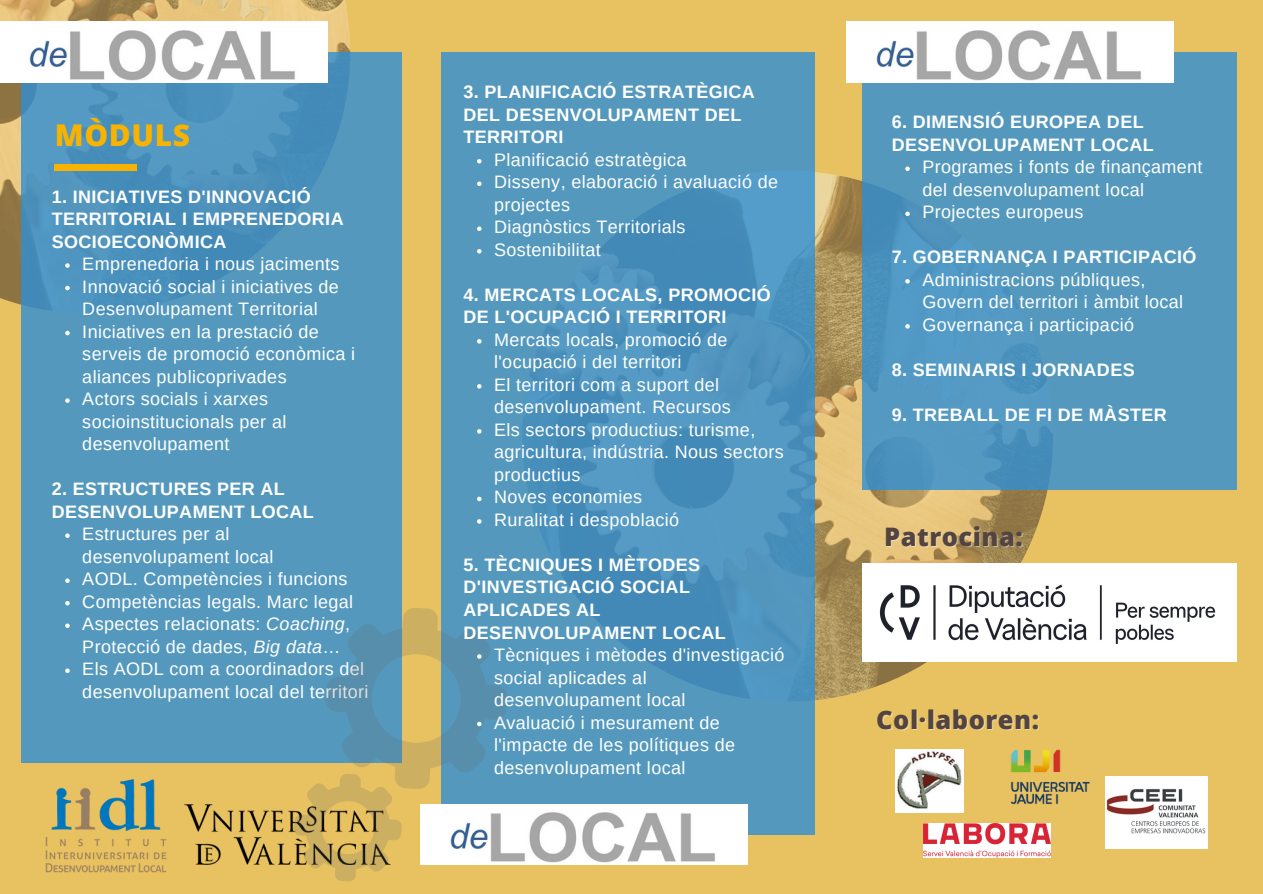
<style>
.page{position:relative;width:1263px;height:894px;background:#fff}
.page>*{position:absolute;margin:0;border:0;box-sizing:border-box;transform-origin:0 0}
.t1{font:800 30px "Open Sans";letter-spacing:.02em;color:#f8b300}
.t2{font:800 25.5px "Open Sans";letter-spacing:.02em;color:#534442}
.t3{font:18px/22.5px "Arimo";letter-spacing:.02em;color:#fff}
.t4{font:700 18px/22.5px "Arimo";letter-spacing:.02em;color:#fff}
.s1{font-style:italic}
</style>
<div class="page">
<div style="left:0;top:0;width:1263px;height:893px;background:#e8c260"></div>
<img style="left:184px;top:804px;width:98px;height:60px">
<img style="left:45px;top:779px;width:122px;height:94px">
<img style="left:522px;top:170px;width:531px;height:531px;border-radius:50%">
<img style="left:0;top:0;width:350px;height:305px">
<div style="left:21px;top:52px;width:380px;height:710px;background:linear-gradient(to bottom,#4f95be,#559abd)"></div>
<div style="left:55px;top:164px;width:82px;height:7px;background:#f8b300"></div>
<img style="left:0;top:22px;width:327px;height:61px">
<svg style="left:65px;top:263px;width:5px;height:5px"></svg>
<svg style="left:65px;top:286px;width:5px;height:4px"></svg>
<svg style="left:65px;top:331px;width:5px;height:4px"></svg>
<svg style="left:65px;top:398px;width:5px;height:5px"></svg>
<svg style="left:65px;top:533px;width:5px;height:4px"></svg>
<svg style="left:65px;top:578px;width:5px;height:4px"></svg>
<svg style="left:65px;top:600px;width:5px;height:5px"></svg>
<svg style="left:65px;top:623px;width:5px;height:4px"></svg>
<svg style="left:65px;top:668px;width:5px;height:4px"></svg>
<div style="left:863px;top:52px;width:374px;height:438px;background:#5499bd"></div>
<svg style="left:441px;top:52px;width:373px;height:782px;background:#5095bd"></svg>
<img style="left:421px;top:803px;width:327px;height:61px">
<svg style="left:282px;top:761px;width:120px;height:121px"></svg>
<svg style="left:306px;top:587px;width:221px;height:221px;fill:#5699ba"></svg>
<img style="left:1010px;top:749px;width:80px;height:56px">
<img style="left:895px;top:749px;width:69px;height:63px">
<img style="left:1105px;top:776px;width:103px;height:72px">
<img style="left:923px;top:823px;width:127px;height:34px">
<img style="left:846px;top:22px;width:328px;height:61px">
<svg style="left:477px;top:159px;width:5px;height:4px"></svg>
<svg style="left:477px;top:181px;width:5px;height:5px"></svg>
<svg style="left:477px;top:226px;width:5px;height:5px"></svg>
<svg style="left:477px;top:249px;width:5px;height:4px"></svg>
<svg style="left:477px;top:339px;width:5px;height:4px"></svg>
<svg style="left:477px;top:384px;width:5px;height:4px"></svg>
<svg style="left:477px;top:429px;width:5px;height:4px"></svg>
<svg style="left:477px;top:496px;width:5px;height:5px"></svg>
<svg style="left:477px;top:519px;width:5px;height:4px"></svg>
<svg style="left:477px;top:654px;width:5px;height:4px"></svg>
<svg style="left:477px;top:721px;width:5px;height:5px"></svg>
<svg style="left:905px;top:166px;width:5px;height:5px"></svg>
<svg style="left:905px;top:211px;width:5px;height:5px"></svg>
<svg style="left:905px;top:279px;width:5px;height:4px"></svg>
<svg style="left:905px;top:324px;width:5px;height:4px"></svg>
<img style="left:863px;top:563px;width:373px;height:98px">
<p class="t1" style="left:55px;top:114px;width:137px">MÒDULS</p>
<p class="t4" style="left:52px;top:185px;width:293px">1. INICIATIVES D'INNOVACIÓ<br>TERRITORIAL I EMPRENEDORIA<br>SOCIOECONÒMICA</p>
<p class="t3" style="left:82px;top:252px;width:259px">Emprenedoria i nous jaciments</p>
<p class="t3" style="left:82px;top:275px;width:258px">Innovació social i iniciatives de<br>Desenvolupament Territorial</p>
<p class="t3" style="left:82px;top:320px;width:274px">Iniciatives en la prestació de serveis de promoció econòmica i aliances publicoprivades</p>
<p class="t3" style="left:82px;top:387px;width:206px">Actors socials i xarxes socioinstitucionals per al desenvolupament</p>
<p class="t4" style="left:52px;top:477px;width:264px">2. ESTRUCTURES PER AL<br>DESENVOLUPAMENT LOCAL</p>
<p class="t3" style="left:82px;top:522px;width:193px">Estructures per al desenvolupament local</p>
<p class="t3" style="left:82px;top:567px;width:267px">AODL. Competències i funcions</p>
<p class="t3" style="left:82px;top:590px;width:272px">Competèncias legals. Marc legal</p>
<p class="t3" style="left:82px;top:612px;width:269px">Aspectes relacionats: <span class="s1">Coaching</span>,<br>Protecció de dades, <span class="s1">Big data</span>…</p>
<p class="t3" style="left:82px;top:657px;width:288px">Els AODL com a coordinadors del desenvolupament local del territori</p>
<p class="t4" style="left:464px;top:81px;width:293px">3. PLANIFICACIÓ ESTRATÈGICA<br>DEL DESENVOLUPAMENT DEL<br>TERRITORI</p>
<p class="t3" style="left:494px;top:148px;width:194px">Planificació estratègica</p>
<p class="t3" style="left:494px;top:171px;width:285px">Disseny, elaboració i avaluació de projectes</p>
<p class="t3" style="left:494px;top:216px;width:193px">Diagnòstics Territorials</p>
<p class="t3" style="left:494px;top:238px;width:108px">Sostenibilitat</p>
<p class="t4" style="left:464px;top:283px;width:309px">4. MERCATS LOCALS, PROMOCIÓ<br>DE L'OCUPACIÓ I TERRITORI</p>
<p class="t3" style="left:494px;top:328px;width:235px">Mercats locals, promoció de l'ocupació i del territori</p>
<p class="t3" style="left:494px;top:373px;width:238px">El territori com a suport del desenvolupament. Recursos</p>
<p class="t3" style="left:494px;top:418px;width:291px">Els sectors productius: turisme, agricultura, indústria. Nous sectors productius</p>
<p class="t3" style="left:494px;top:486px;width:150px">Noves economies</p>
<p class="t3" style="left:494px;top:508px;width:186px">Ruralitat i despoblació</p>
<p class="t4" style="left:464px;top:553px;width:264px">5. TÈCNIQUES I MÈTODES<br>D'INVESTIGACIÓ SOCIAL<br>APLICADES AL<br>DESENVOLUPAMENT LOCAL</p>
<p class="t3" style="left:494px;top:643px;width:292px">Tècniques i mètodes d'investigació social aplicades al desenvolupament local</p>
<p class="t3" style="left:494px;top:710px;width:242px">Avaluació i mesurament de l'impacte de les polítiques de desenvolupament local</p>
<p class="t4" style="left:892px;top:111px;width:264px">6. DIMENSIÓ EUROPEA DEL<br>DESENVOLUPAMENT LOCAL</p>
<p class="t3" style="left:922px;top:156px;width:282px">Programes i fonts de finançament del desenvolupament local</p>
<p class="t3" style="left:922px;top:201px;width:163px">Projectes europeus</p>
<p class="t4" style="left:892px;top:246px;width:306px">7. GOBERNANÇA I PARTICIPACIÓ</p>
<p class="t3" style="left:922px;top:268px;width:262px">Administracions públiques,<br>Govern del territori i àmbit local</p>
<p class="t3" style="left:922px;top:313px;width:213px">Governança i participació</p>
<p class="t4" style="left:892px;top:358px;width:244px">8. SEMINARIS I JORNADES</p>
<p class="t4" style="left:892px;top:403px;width:276px">9. TREBALL DE FI DE MÀSTER</p>
<p class="t2" style="left:884px;top:518px;width:140px">Patrocina:</p>
<p class="t2" style="left:876px;top:701px;width:164px">Col·laboren:</p>
</div>
